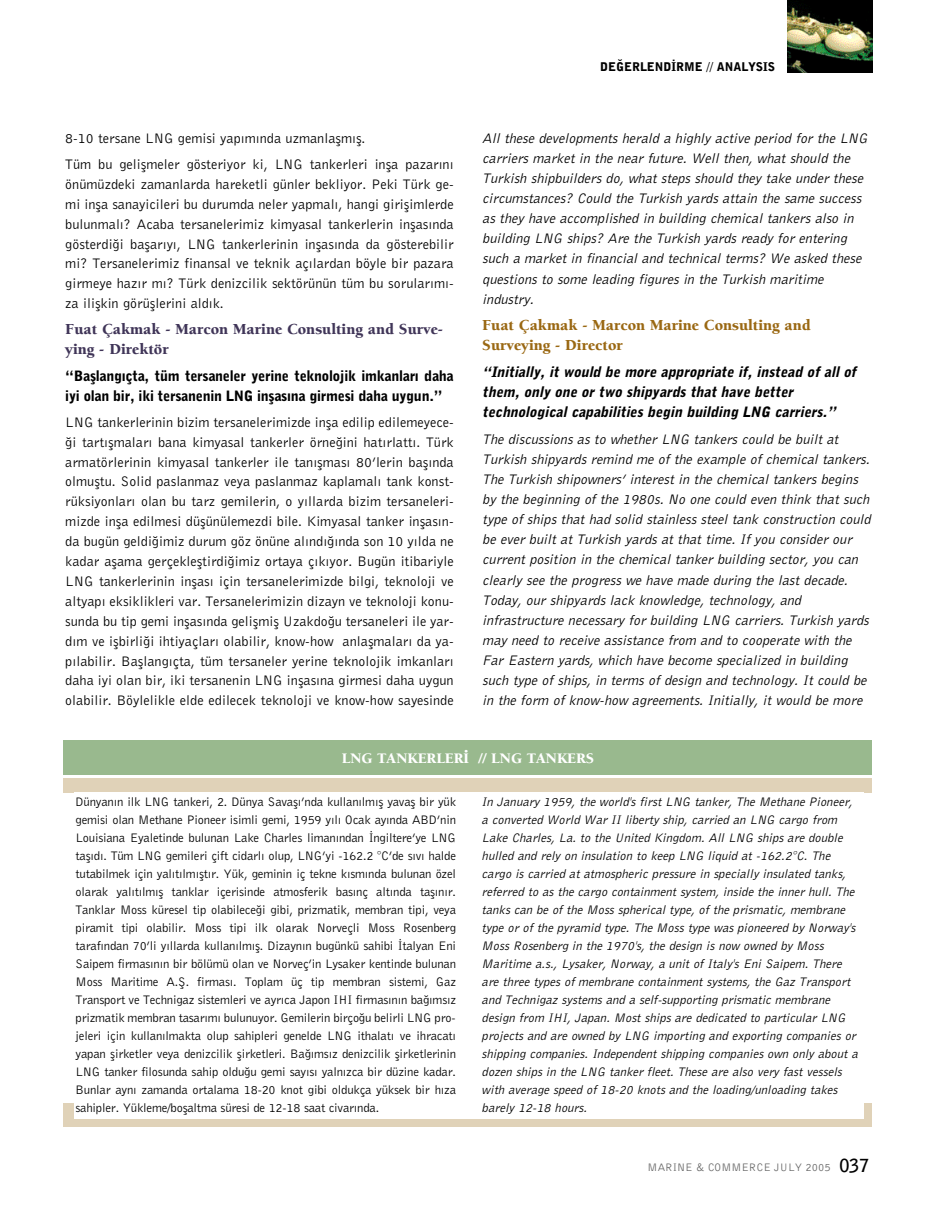
<style>
.page{position:relative;width:936px;height:1212px;background:#fff}
.page>*{position:absolute;margin:0;border:0;box-sizing:border-box;transform-origin:0 0}
.t1{font:15.75px/20px "Berkeley T Black";color:#403558}
.t2{font:15.75px/20.1px "Berkeley T Black";color:#9a6813}
.t3{font:15px "Berkeley T Black";color:#fff}
.t4{font:14.25px/20px "Bell Gothic BT Roman Ti";color:#000;text-align:justify}
.t5{font:14.25px/20.1px "Bell Gothic BT Elek Italic Ti";color:#000}
.t6{font:14.25px/20.1px "Bell Gothic BT Black Elekt Italic Ti";color:#000}
.t7{font:14.25px/20px "Bell Gothic BT Black Ti";letter-spacing:-.015em;color:#000}
.t8{font:12.75px/18px "Bell Gothic BT Roman Ti";letter-spacing:-.015em;color:#000;text-align:justify}
.t9{font:12.75px/18px "Bell Gothic BT Elek Italic Ti";color:#000}
.t10{font:12px "Bell Gothic BT Black Ti";color:#000}
.t11{font:11.25px "Bell Gothic BT Roman Ti";color:#666}
.s1{font-family:"Bell Gothic BT Bold Ti";font-size:18px;color:#000}
</style>
<div class="page">
<img style="left:787px;top:0;width:85px;height:72px">
<div style="left:64px;top:778px;width:808px;height:15px;background:#e0d2b8"></div>
<div style="left:64px;top:740px;width:808px;height:34px;background:#99b98e"></div>
<div style="left:64px;top:1104px;width:808px;height:23px;background:#e0d2b8"></div>
<div style="left:74px;top:792px;width:789px;height:326px;background:#fff"></div>
<p class="t4" style="left:65px;top:124px;width:390px;line-height:26.2px">8-10 tersane LNG gemisi yap›m›nda uzmanlaflm›fl.<br>Tüm bu geliflmeler gösteriyor ki, LNG tankerleri infla pazar›n›</p>
<p class="t4" style="left:65px;top:174px;width:390px">önümüzdeki zamanlarda hareketli günler bekliyor. Peki Türk ge&shy;mi infla sanayicileri bu durumda neler yapmal›, hangi giriflimlerde bulunmal›? Acaba tersanelerimiz kimyasal tankerlerin inflas›nda gösterdi¤i baflar›y›, LNG tankerlerinin inflas›nda da gösterebilir mi? Tersanelerimiz finansal ve teknik aç›lardan böyle bir pazara girmeye haz›r m›? Türk denizcilik sektörünün tüm bu sorular›m›- za iliflkin görüfllerini ald›k.</p>
<p class="t1" style="left:65px;top:318px;width:379px">Fuat Çakmak - Marcon Marine Consulting and Surve&shy;ying - Direktör</p>
<p class="t7" style="left:65px;top:365px;width:390px">“Bafllang›çta, tüm tersaneler yerine teknolojik imkanlar› daha iyi olan bir, iki tersanenin LNG inflas›na girmesi daha uygun.”</p>
<p class="t4" style="left:65px;top:412px;width:390px">LNG tankerlerinin bizim tersanelerimizde infla edilip edilemeyece-¤i tart›flmalar› bana kimyasal tankerler örne¤ini hat›rlatt›. Türk armatörlerinin kimyasal tankerler ile tan›flmas› 80’lerin bafl›nda olmufltu. Solid paslanmaz veya paslanmaz kaplamal› tank konst&shy;rüksiyonlar› olan bu tarz gemilerin, o y›llarda bizim tersaneleri&shy;mizde infla edilmesi düflünülemezdi bile. Kimyasal tanker inflas›n&shy;da bugün geldi¤imiz durum göz önüne al›nd›¤›nda son 10 y›lda ne kadar aflama gerçeklefltirdi¤imiz ortaya ç›k›yor. Bugün itibariyle LNG tankerlerinin inflas› için tersanelerimizde bilgi, teknoloji ve altyap› eksiklikleri var. Tersanelerimizin dizayn ve teknoloji konu&shy;sunda bu tip gemi inflas›nda geliflmifl Uzakdo¤u tersaneleri ile yar&shy;d›m ve iflbirli¤i ihtiyaçlar› olabilir, know-how anlaflmalar› da ya&shy;p›labilir. Bafllang›çta, tüm tersaneler yerine teknolojik imkanlar› daha iyi olan bir, iki tersanenin LNG inflas›na girmesi daha uygun olabilir. Böylelikle elde edilecek teknoloji ve know-how sayesinde</p>
<p class="t10" style="left:600px;top:59px;width:176px">DE⁄ERLEND‹RME // ANALYSIS</p>
<p class="t5" style="left:482px;top:127px;width:387px">All these developments herald a highly active period for the LNG carriers market in the near future. Well then, what should the Turkish shipbuilders do, what steps should they take under these circumstances? Could the Turkish yards attain the same success as they have accomplished in building chemical tankers also in building LNG ships? Are the Turkish yards ready for entering such a market in financial and technical terms? We asked these questions to some leading figures in the Turkish maritime industry.</p>
<p class="t2" style="left:482px;top:314px;width:330px">Fuat Çakmak - Marcon Marine Consulting and<br>Surveying - Director</p>
<p class="t6" style="left:482px;top:361px;width:375px">“Initially, it would be more appropriate if, instead of all of them, only one or two shipyards that have better technological capabilities begin building LNG carriers.”</p>
<p class="t5" style="left:482px;top:428px;width:390px">The discussions as to whether LNG tankers could be built at Turkish shipyards remind me of the example of chemical tankers.<br>The Turkish shipowners’ interest in the chemical tankers begins by the beginning of the 1980s. No one could even think that such type of ships that had solid stainless steel tank construction could be ever built at Turkish yards at that time. If you consider our current position in the chemical tanker building sector, you can clearly see the progress we have made during the last decade.<br>Today, our shipyards lack knowledge, technology, and infrastructure necessary for building LNG carriers. Turkish yards may need to receive assistance from and to cooperate with the Far Eastern yards, which have become specialized in building such type of ships, in terms of design and technology. It could be in the form of know-how agreements. Initially, it would be more</p>
<p class="t3" style="left:342px;top:747px;width:254px">LNG TANKERLER‹ // LNG TANKERS</p>
<p class="t8" style="left:76px;top:792px;width:382px">Dünyan›n ilk LNG tankeri, 2. Dünya Savafl›’nda kullan›lm›fl yavafl bir yük gemisi olan Methane Pioneer isimli gemi, 1959 y›l› Ocak ay›nda ABD’nin Louisiana Eyaletinde bulunan Lake Charles liman›ndan ‹ngiltere’ye LNG tafl›d›. Tüm LNG gemileri çift cidarl› olup, LNG’yi -162.2 °C’de s›v› halde tutabilmek için yal›t›lm›flt›r. Yük, geminin iç tekne k›sm›nda bulunan özel olarak yal›t›lm›fl tanklar içerisinde atmosferik bas›nç alt›nda tafl›n›r.<br>Tanklar Moss küresel tip olabilece¤i gibi, prizmatik, membran tipi, veya piramit tipi olabilir. Moss tipi ilk olarak Norveçli Moss Rosenberg taraf›ndan 70’li y›llarda kullan›lm›fl. Dizayn›n bugünkü sahibi ‹talyan Eni Saipem firmas›n›n bir bölümü olan ve Norveç’in Lysaker kentinde bulunan Moss Maritime A.fi. firmas›. Toplam üç tip membran sistemi, Gaz Transport ve Technigaz sistemleri ve ayr›ca Japon IHI firmas›n›n ba¤›ms›z prizmatik membran tasar›m› bulunuyor. Gemilerin birço¤u belirli LNG pro&shy;jeleri için kullan›lmakta olup sahipleri genelde LNG ithalat› ve ihracat› yapan flirketler veya denizcilik flirketleri. Ba¤›ms›z denizcilik flirketlerinin LNG tanker filosunda sahip oldu¤u gemi say›s› yaln›zca bir düzine kadar.<br>Bunlar ayn› zamanda ortalama 18-20 knot gibi oldukça yüksek bir h›za sahipler. Yükleme/boflaltma süresi de 12-18 saat civar›nda.</p>
<p class="t9" style="left:481px;top:792px;width:377px">In January 1959, the world's first LNG tanker, The Methane Pioneer, a converted World War II liberty ship, carried an LNG cargo from Lake Charles, La. to the United Kingdom. All LNG ships are double hulled and rely on insulation to keep LNG liquid at -162.2°C. The cargo is carried at atmospheric pressure in specially insulated tanks, referred to as the cargo containment system, inside the inner hull. The tanks can be of the Moss spherical type, of the prismatic, membrane type or of the pyramid type. The Moss type was pioneered by Norway's Moss Rosenberg in the 1970's, the design is now owned by Moss Maritime a.s., Lysaker, Norway, a unit of Italy's Eni Saipem. There are three types of membrane containment systems, the Gaz Transport and Technigaz systems and a self-supporting prismatic membrane design from IHI, Japan. Most ships are dedicated to particular LNG projects and are owned by LNG importing and exporting companies or shipping companies. Independent shipping companies own only about a dozen ships in the LNG tanker fleet. These are also very fast vessels with average speed of 18-20 knots and the loading/unloading takes barely 12-18 hours.</p>
<p class="t11" style="left:647px;top:1161px;width:223px">MARINE &amp; COMMERCE JULY 2005 <span class="s1">037</span></p>
</div>
